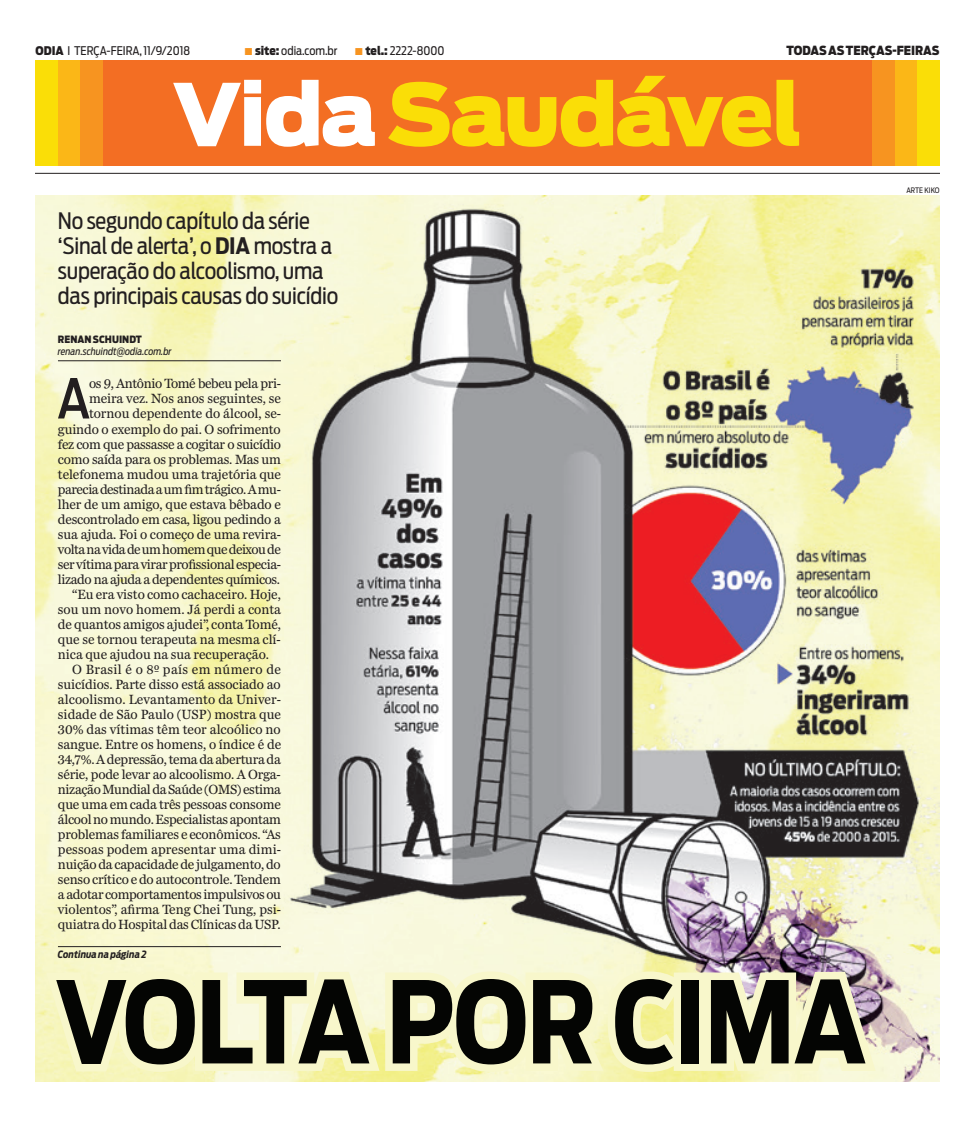
<style>
.page{position:relative;width:975px;height:1124px;background:#fff}
.page>*{position:absolute;margin:0;border:0;box-sizing:border-box;transform-origin:0 0}
.t1{font:700 112.5px "Antenna Cond";letter-spacing:-.015em;color:#040503}
.t2{font:500 54.25px "Antenna Cond";color:#231f20}
.t3{font:22.5px/25px "Antenna Cond";letter-spacing:-.01em;color:#231f20}
.t4{font:13.75px "Miller Daily Two";letter-spacing:-.015em;color:#231f20}
.t5{font:13.75px "Miller Daily Two";letter-spacing:-.035em;color:#231f20}
.t6{font:13.75px "Miller Daily Two";letter-spacing:.005em;color:#231f20}
.t7{font:13.75px "Miller Daily Two";letter-spacing:.025em;color:#231f20}
.t8{font:900 12.5px "Antenna Cond";letter-spacing:-.01em;color:#231f20}
.t9{font:11.88px "Antenna Cond";color:#231f20}
.t10{font:italic 10px "Antenna Cond";color:#231f20}
.t11{font:italic 700 10px "Antenna Cond";color:#231f20}
.t12{font:900 10px "Antenna Cond";color:#231f20}
.t13{font:7.5px "Antenna Cond";color:#231f20}
.s1{font-weight:900}
.s2{color:#f79420}
.s3{font-weight:700}
</style>
<div class="page">
<hr style="left:35px;top:173px;width:904px;height:1px;background:#231f20">
<div style="left:35px;top:61px;width:904px;height:105px;background:#f36e23"></div>
<svg style="left:388px;top:76px;width:411px;height:71px"></svg>
<svg style="left:173px;top:80px;width:202px;height:67px"></svg>
<div style="left:916px;top:61px;width:23px;height:105px;background:#fade07"></div>
<div style="left:35px;top:61px;width:23px;height:105px;background:#fade07"></div>
<div style="left:894px;top:61px;width:22px;height:105px;background:#fbb717"></div>
<div style="left:58px;top:61px;width:22px;height:105px;background:#fbb717"></div>
<div style="left:871px;top:61px;width:23px;height:105px;background:#f79420"></div>
<div style="left:80px;top:61px;width:23px;height:105px;background:#f79420"></div>
<img style="left:35px;top:196px;width:904px;height:885px">
<svg style="left:36px;top:911px;width:849px;height:171px;background:#ece9c5"></svg>
<hr style="left:58px;top:360px;width:223px;height:1px;background:#231f20">
<p class="t9" style="left:35px;top:43px;width:156px"><span class="s1">ODIA</span> I Terça-feira, 11/9/2018</p>
<p class="t9" style="left:245px;top:43px;width:94px"><span class="s2">■</span> <span class="s1">SITE:</span> odia.com.br</p>
<p class="t9" style="left:355px;top:43px;width:91px"><span class="s2">■</span> <span class="s1">TEL.:</span> 2222-8000</p>
<p class="t8" style="left:786px;top:43px;width:154px">TODAS AS TERÇAS-FEIRAS</p>
<h3 class="t3" style="left:58px;top:208px;width:282px">No segundo capítulo da série ‘Sinal de alerta’, o <span class="s3">DIA</span> mostra a superação do alcoolismo, uma das principais causas do suicídio</h3>
<p class="t12" style="left:58px;top:333px;width:85px">RENAN SCHUINDT</p>
<p class="t10" style="left:58px;top:345px;width:115px">renan.schuindt@odia.com.br</p>
<h2 class="t2" style="left:57px;top:366px;width:35px">A</h2>
<p class="t4" style="left:89px;top:376px;width:193px">os 9, Antônio Tomé bebeu pela pri-</p>
<p class="t4" style="left:89px;top:391px;width:193px">meira vez. Nos anos seguintes, se</p>
<p class="t4" style="left:89px;top:406px;width:193px">tornou dependente do álcool, se-</p>
<p class="t4" style="left:58px;top:421px;width:224px">guindo o exemplo do pai. O sofrimento</p>
<p class="t4" style="left:58px;top:436px;width:224px">fez com que passasse a cogitar o suicídio</p>
<p class="t4" style="left:58px;top:451px;width:224px">como saída para os problemas. Mas um</p>
<p class="t4" style="left:58px;top:466px;width:225px">telefonema mudou uma trajetória que</p>
<p class="t5" style="left:58px;top:481px;width:224px">parecia destinada a um fim trágico. A mu-</p>
<p class="t4" style="left:58px;top:496px;width:224px">lher de um amigo, que estava bêbado e</p>
<p class="t4" style="left:58px;top:511px;width:224px">descontrolado em casa, ligou pedindo a</p>
<p class="t4" style="left:58px;top:526px;width:224px">sua ajuda. Foi o começo de uma revira-</p>
<p class="t5" style="left:58px;top:541px;width:224px">volta na vida de um homem que deixou de</p>
<p class="t4" style="left:58px;top:556px;width:224px">ser vítima para virar profissional especia-</p>
<p class="t4" style="left:58px;top:571px;width:224px">lizado na ajuda a dependentes químicos.</p>
<p class="t4" style="left:72px;top:586px;width:210px">“Eu era visto como cachaceiro. Hoje,</p>
<p class="t4" style="left:58px;top:601px;width:224px">sou um novo homem. Já perdi a conta</p>
<p class="t4" style="left:58px;top:616px;width:224px">de quantos amigos ajudei”, conta Tomé,</p>
<p class="t4" style="left:58px;top:631px;width:224px">que se tornou terapeuta na mesma clí-</p>
<p class="t4" style="left:58px;top:646px;width:213px">nica que ajudou na sua recuperação.</p>
<p class="t7" style="left:72px;top:661px;width:210px">O Brasil é o 8º país em número de</p>
<p class="t4" style="left:58px;top:676px;width:224px">suicídios. Parte disso está associado ao</p>
<p class="t6" style="left:58px;top:691px;width:224px">alcoolismo. Levantamento da Univer-</p>
<p class="t4" style="left:58px;top:706px;width:224px">sidade de São Paulo (USP) mostra que</p>
<p class="t4" style="left:58px;top:721px;width:224px">30% das vítimas têm teor alcoólico no</p>
<p class="t4" style="left:58px;top:736px;width:225px">sangue. Entre os homens, o índice é de</p>
<p class="t4" style="left:58px;top:751px;width:224px">34,7%. A depressão, tema da abertura da</p>
<p class="t4" style="left:58px;top:766px;width:224px">série, pode levar ao alcoolismo. A Orga-</p>
<p class="t4" style="left:58px;top:781px;width:224px">nização Mundial da Saúde (OMS) estima</p>
<p class="t4" style="left:58px;top:796px;width:224px">que uma em cada três pessoas consome</p>
<p class="t4" style="left:58px;top:811px;width:225px">álcool no mundo. Especialistas apontam</p>
<p class="t4" style="left:58px;top:826px;width:224px">problemas familiares e econômicos. “As</p>
<p class="t6" style="left:58px;top:841px;width:224px">pessoas podem apresentar uma dimi-</p>
<p class="t4" style="left:58px;top:856px;width:224px">nuição da capacidade de julgamento, do</p>
<p class="t4" style="left:58px;top:871px;width:224px">senso crítico e do autocontrole. Tendem</p>
<p class="t4" style="left:58px;top:886px;width:225px">a adotar comportamentos impulsivos ou</p>
<p class="t4" style="left:58px;top:901px;width:224px">violentos”, afirma Teng Chei Tung, psi-</p>
<p class="t4" style="left:58px;top:916px;width:224px">quiatra do Hospital das Clínicas da USP.</p>
<p class="t11" style="left:58px;top:948px;width:90px">Continua na página 2</p>
<h1 class="t1" style="left:55px;top:955px;width:813px">VOLTA POR CIMA</h1>
<p class="t13" style="left:906px;top:186px;width:35px">ARTE KIKO</p>
</div>
